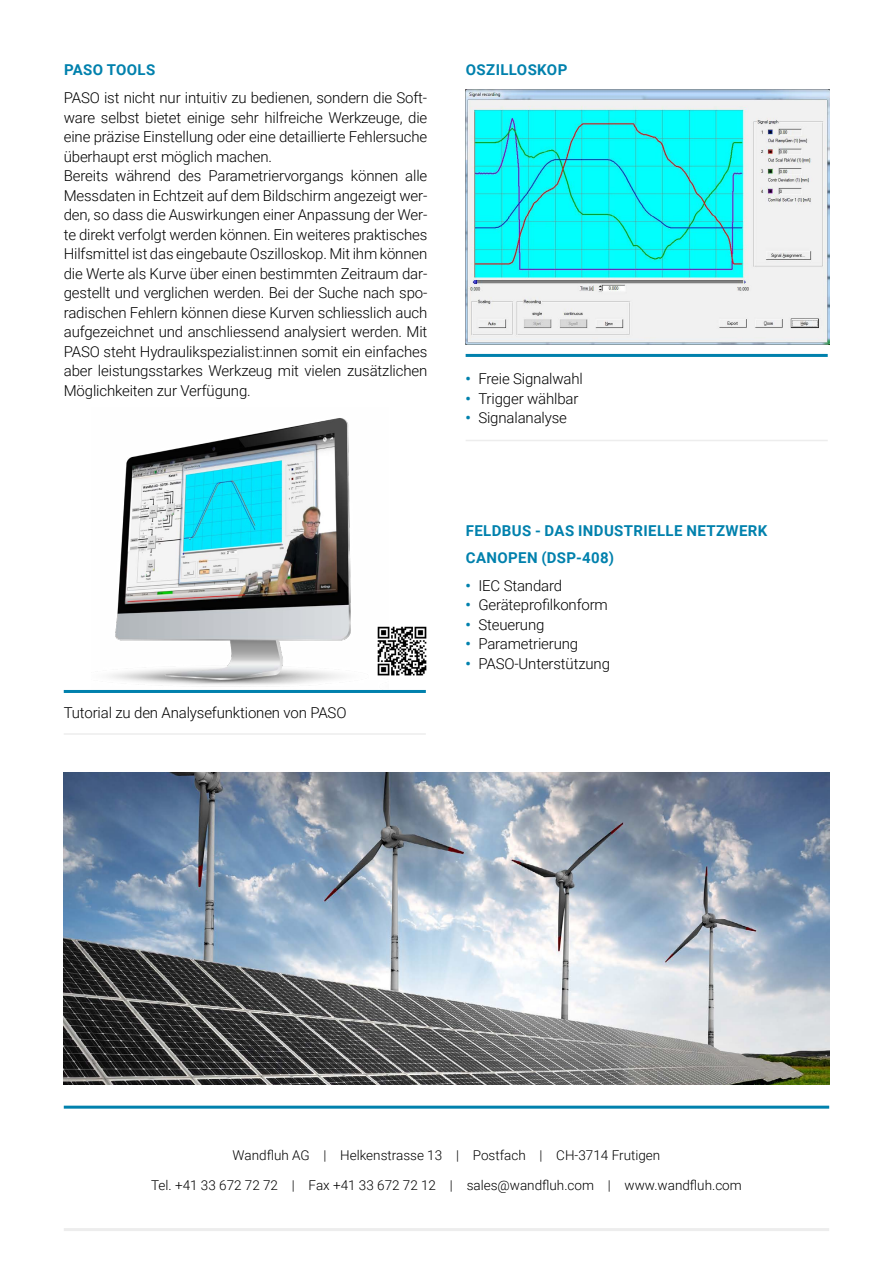
<style>
.page{position:relative;width:893px;height:1263px;background:#fff}
.page>*{position:absolute;margin:0;border:0;box-sizing:border-box;transform-origin:0 0}
.t1{font:300 15px/19.5px "Roboto";letter-spacing:-.01em;color:#000}
.t2{font:700 15px/26.5px "Roboto";letter-spacing:.025em;color:#0081ad}
.t3{font:300 13.5px "Roboto";color:#000}
.s1{font-weight:700;color:#0081ad}
</style>
<div class="page">
<hr style="left:64px;top:1106px;width:765px;height:3px;background:#0081ad">
<hr style="left:64px;top:1228px;width:765px;height:3px;background:#ededed">
<img style="left:466px;top:90px;width:363px;height:255px">
<hr style="left:64px;top:733px;width:362px;height:2px;background:#ededed">
<hr style="left:64px;top:690px;width:362px;height:3px;background:#0081ad">
<hr style="left:466px;top:440px;width:362px;height:1px;background:#ededed">
<hr style="left:466px;top:354px;width:362px;height:3px;background:#0081ad">
<img style="left:64px;top:772px;width:765px;height:312px">
<img style="left:110px;top:418px;width:273px;height:272px">
<img style="left:376px;top:625px;width:51px;height:51px">
<p class="t2" style="left:64px;top:56px;width:93px">PASO TOOLS</p>
<p class="t1" style="left:64px;top:87px;width:365px">PASO ist nicht nur intuitiv zu bedienen, sondern die Soft&shy;ware selbst bietet einige sehr hilfreiche Werkzeuge, die eine präzise Einstellung oder eine detaillierte Fehlersuche überhaupt erst möglich machen.<br>Bereits während des Parametriervorgangs können alle Messdaten in Echtzeit auf dem Bildschirm angezeigt wer&shy;den, so dass die Auswirkungen einer Anpassung der Wer&shy;te direkt verfolgt werden können. Ein weiteres praktisches Hilfsmittel ist das eingebaute Oszilloskop. Mit ihm können die Werte als Kurve über einen bestimmten Zeitraum dar&shy;gestellt und verglichen werden. Bei der Suche nach spo&shy;radischen Fehlern können diese Kurven schliesslich auch aufgezeichnet und anschliessend analysiert werden. Mit PASO steht Hydraulikspezialist:innen somit ein einfaches aber leistungsstarkes Werkzeug mit vielen zusätzlichen Möglichkeiten zur Verfügung.</p>
<p class="t2" style="left:466px;top:56px;width:103px">OSZILLOSKOP</p>
<p class="t1" style="left:466px;top:368px;width:119px"><span class="s1">•</span> Freie Signalwahl</p>
<p class="t1" style="left:466px;top:388px;width:114px"><span class="s1">•</span> Trigger wählbar</p>
<p class="t1" style="left:466px;top:407px;width:103px"><span class="s1">•</span> Signalanalyse</p>
<p class="t1" style="left:64px;top:703px;width:284px">Tutorial zu den Analysefunktionen von PASO</p>
<p class="t2" style="left:466px;top:517px;width:303px">FELDBUS - DAS INDUSTRIELLE NETZWERK<br>CANOPEN (DSP-408)</p>
<p class="t1" style="left:466px;top:575px;width:98px"><span class="s1">•</span> IEC Standard</p>
<p class="t1" style="left:466px;top:595px;width:144px"><span class="s1">•</span> Geräteprofilkonform</p>
<p class="t1" style="left:466px;top:614px;width:80px"><span class="s1">•</span> Steuerung</p>
<p class="t1" style="left:466px;top:634px;width:114px"><span class="s1">•</span> Parametrierung</p>
<p class="t1" style="left:466px;top:653px;width:146px"><span class="s1">•</span> PASO-Unterstützung</p>
<p class="t3" style="left:233px;top:1146px;width:429px">Wandfluh AG | Helkenstrasse 13 | Postfach | CH-3714 Frutigen</p>
<p class="t3" style="left:151px;top:1176px;width:592px">Tel. +41 33 672 72 72 | Fax +41 33 672 72 12 | sales@wandfluh.com | www.wandfluh.com</p>
</div>
